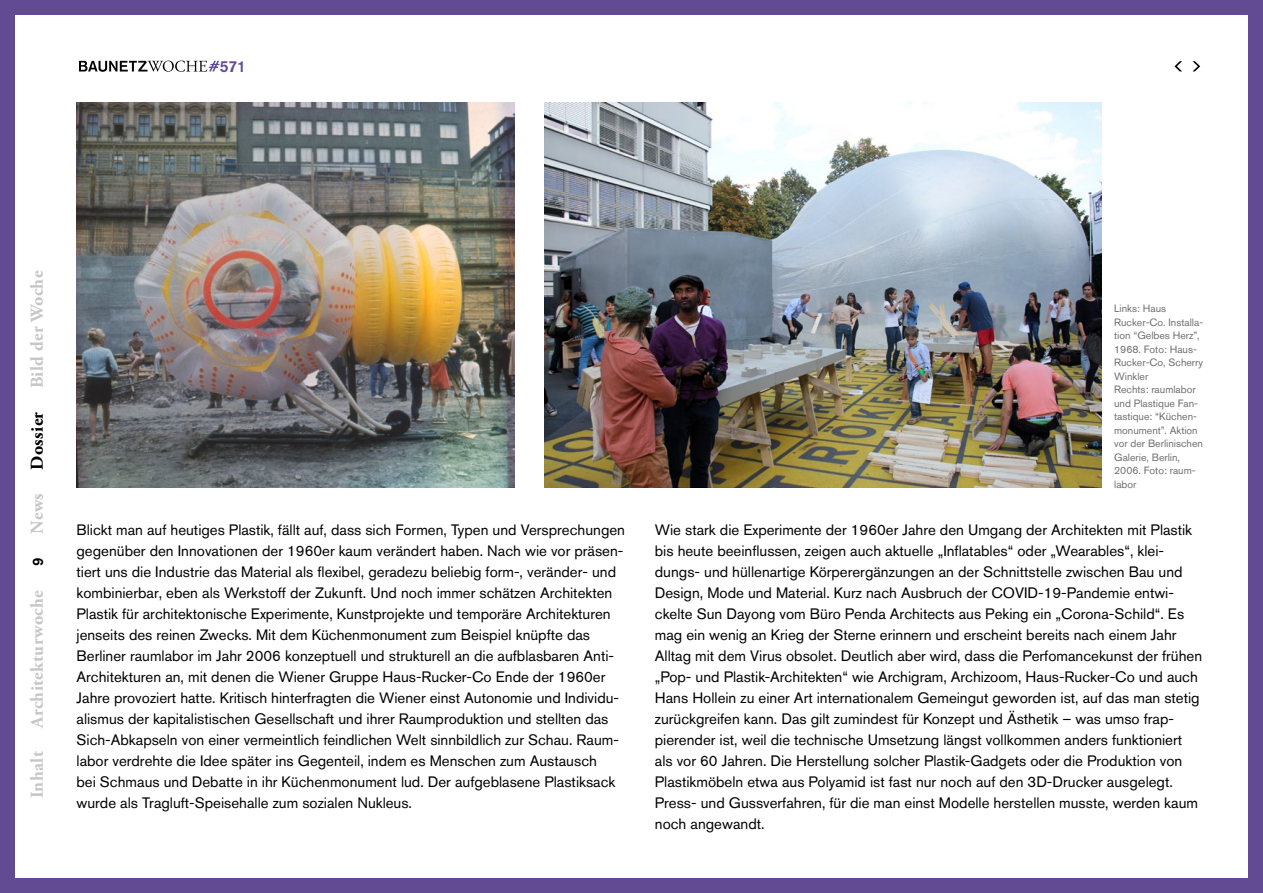
<style>
.page{position:relative;width:1263px;height:893px;background:#fff}
.page>*{position:absolute;margin:0;border:0;box-sizing:border-box;transform-origin:0 0}
.t1{font:700 18px "Adobe Garamond Pro";letter-spacing:.02em;color:#c6c6c6}
.t2{font:700 18px "Adobe Garamond Pro";letter-spacing:.02em;color:#000}
.t3{font:500 15.75px "Akzidenz Grotesk BQ";color:#624b93}
.t4{font:15px/21px "Akzidenz Grotesk BQ";color:#000}
.t5{font:500 15px "Akzidenz Grotesk BQ";color:#000}
.t6{font:10.5px/13.5px "Akzidenz Grotesk BQ";color:#706f6f}
</style>
<div class="page">
<div style="left:0;top:0;width:1263px;height:893px;border:15px solid #624b93"></div>
<svg style="left:1192px;top:61px;width:8px;height:10px"></svg>
<svg style="left:1174px;top:61px;width:8px;height:10px"></svg>
<img style="left:544px;top:102px;width:557px;height:386px">
<img style="left:77px;top:102px;width:437px;height:386px">
<svg style="left:79px;top:61px;width:140px;height:11px"></svg>
<p class="t3" style="left:220px;top:56px;width:28px">571</p>
<p class="t1" style="left:27px;top:388px;width:119px;rotate:-90deg">Bild der Woche</p>
<p class="t2" style="left:27px;top:470px;width:59px;rotate:-90deg">Dossier</p>
<p class="t1" style="left:27px;top:534px;width:42px;rotate:-90deg">News</p>
<p class="t5" style="left:29px;top:566px;width:10px;rotate:-90deg">9</p>
<p class="t1" style="left:27px;top:728px;width:139px;rotate:-90deg">Architekturwoche</p>
<p class="t1" style="left:27px;top:798px;width:49px;rotate:-90deg">Inhalt</p>
<p class="t4" style="left:77px;top:519px;width:550px">Blickt man auf heutiges Plastik, fällt auf, dass sich Formen, Typen und Versprechungen gegenüber den Innovationen der 1960er kaum verändert haben. Nach wie vor präsen&shy;tiert uns die Industrie das Material als flexibel, geradezu beliebig form-, veränder- und kombinierbar, eben als Werkstoff der Zukunft. Und noch immer schätzen Architekten Plastik für architektonische Experimente, Kunstprojekte und temporäre Architekturen jenseits des reinen Zwecks. Mit dem Küchenmonument zum Beispiel knüpfte das Berliner raumlabor im Jahr 2006 konzeptuell und strukturell an die aufblasbaren Anti-Architekturen an, mit denen die Wiener Gruppe Haus-Rucker-Co Ende der 1960er Jahre provoziert hatte. Kritisch hinterfragten die Wiener einst Autonomie und Individu&shy;alismus der kapitalistischen Gesellschaft und ihrer Raumproduktion und stellten das Sich-Abkapseln von einer vermeintlich feindlichen Welt sinnbildlich zur Schau. Raum&shy;labor verdrehte die Idee später ins Gegenteil, indem es Menschen zum Austausch<br>bei Schmaus und Debatte in ihr Küchenmonument lud. Der aufgeblasene Plastiksack wurde als Tragluft-Speisehalle zum sozialen Nukleus.</p>
<p class="t6" style="left:1114px;top:302px;width:91px">Links: Haus<br>Rucker-Co. Installa&shy;tion “Gelbes Herz”,<br>1968. Foto: Haus-<br>Rucker-Co, Scherry<br>Winkler<br>Rechts: raumlabor und Plastique Fan&shy;tastique: “Küchen&shy;monument”. Aktion vor der Berlinischen<br>Galerie, Berlin,<br>2006. Foto: raum&shy;labor</p>
<p class="t4" style="left:655px;top:519px;width:549px">Wie stark die Experimente der 1960er Jahre den Umgang der Architekten mit Plastik bis heute beeinflussen, zeigen auch aktuelle „Inflatables“ oder „Wearables“, klei&shy;dungs- und hüllenartige Körperergänzungen an der Schnittstelle zwischen Bau und Design, Mode und Material. Kurz nach Ausbruch der COVID-19-Pandemie entwi&shy;ckelte Sun Dayong vom Büro Penda Architects aus Peking ein „Corona-Schild“. Es mag ein wenig an Krieg der Sterne erinnern und erscheint bereits nach einem Jahr Alltag mit dem Virus obsolet. Deutlich aber wird, dass die Perfomancekunst der frühen „Pop- und Plastik-Architekten“ wie Archigram, Archizoom, Haus-Rucker-Co und auch Hans Hollein zu einer Art internationalem Gemeingut geworden ist, auf das man stetig zurückgreifen kann. Das gilt zumindest für Konzept und Ästhetik – was umso frap&shy;pierender ist, weil die technische Umsetzung längst vollkommen anders funktioniert als vor 60 Jahren. Die Herstellung solcher Plastik-Gadgets oder die Produktion von Plastikmöbeln etwa aus Polyamid ist fast nur noch auf den 3D-Drucker ausgelegt.<br>Press- und Gussverfahren, für die man einst Modelle herstellen musste, werden kaum noch angewandt.</p>
</div>
